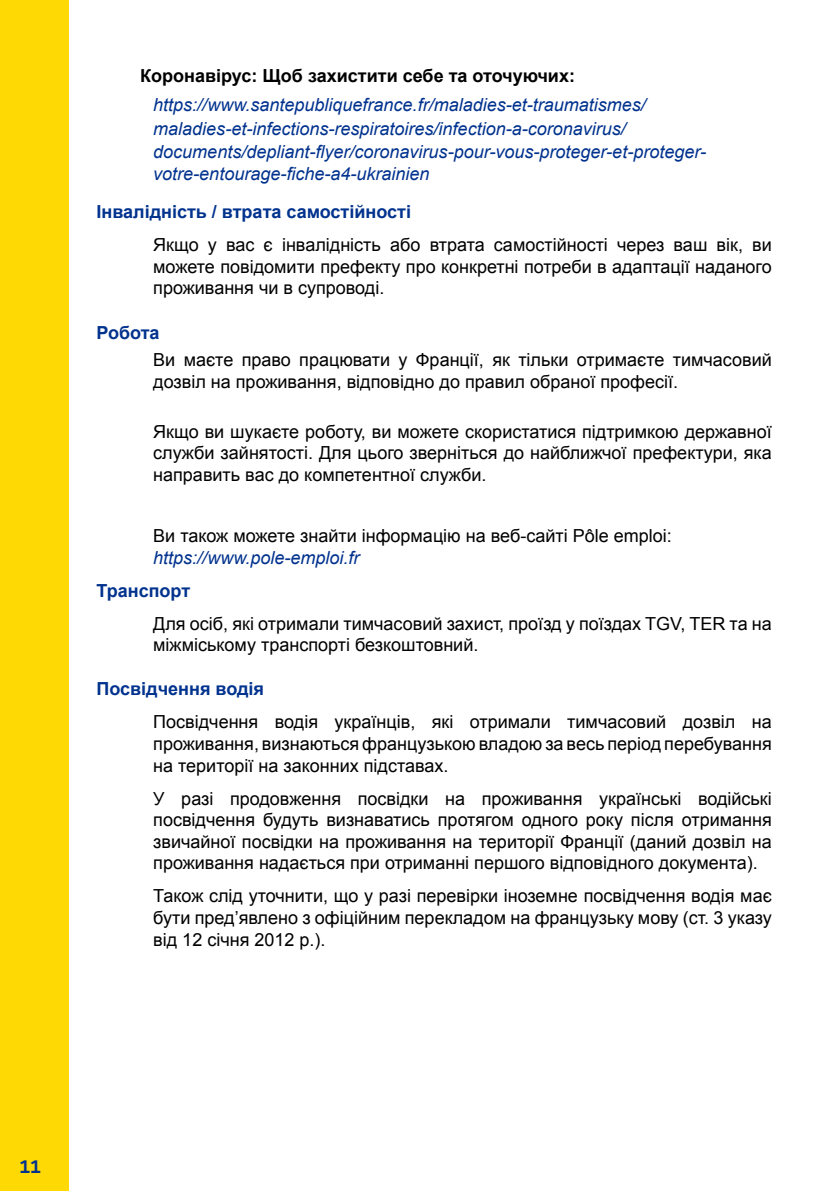
<style>
.page{position:relative;width:840px;height:1191px;background:#fff}
.page>*{position:absolute;margin:0;border:0;box-sizing:border-box;transform-origin:0 0}
.t1{font:18px/21.6px "Arial";color:#000;text-align:justify}
.t2{font:italic 18px/23.4px "Arial";color:#00328e}
.t3{font:700 18px "Arial";color:#00328e}
.t4{font:700 18px "Arial";color:#000}
.t5{font:700 18px "Marianne";color:#00328e}
</style>
<div class="page">
<div style="left:0;top:0;width:68px;height:1191px;background:#fed904"></div>
<p class="t4" style="left:140px;top:64px;width:436px">Коронавірус: Щоб захистити себе та оточуючих:</p>
<p class="t2" style="left:153px;top:95px;width:554px">https://www.santepubliquefrance.fr/maladies-et-traumatismes/ maladies-et-infections-respiratoires/infection-a-coronavirus/ documents/depliant-flyer/coronavirus-pour-vous-proteger-et-proteger-</p>
<p class="t2" style="left:153px;top:162px;width:278px">votre-entourage-fiche-a4-ukrainien</p>
<p class="t3" style="left:96px;top:200px;width:316px">Інвалідність / втрата самостійності</p>
<p class="t1" style="left:153px;top:234px;width:619px">Якщо у вас є інвалідність або втрата самостійності через ваш вік, ви можете повідомити префекту про конкретні потреби в адаптації наданого проживання чи в супроводі.</p>
<p class="t3" style="left:96px;top:320px;width:65px">Робота</p>
<p class="t1" style="left:153px;top:349px;width:619px">Ви маєте право працювати у Франції, як тільки отримаєте тимчасовий дозвіл на проживання, відповідно до правил обраної професії.</p>
<p class="t1" style="left:153px;top:420px;width:619px">Якщо ви шукаєте роботу, ви можете скористатися підтримкою державної служби зайнятості. Для цього зверніться до найближчої префектури, яка направить вас до компетентної служби.</p>
<p class="t1" style="left:153px;top:525px;width:520px">Ви також можете знайти інформацію на веб-сайті Pôle emploi:</p>
<p class="t2" style="left:153px;top:547px;width:208px">https://www.pole-emploi.fr</p>
<p class="t3" style="left:96px;top:578px;width:95px">Транспорт</p>
<p class="t1" style="left:153px;top:612px;width:619px">Для осіб, які отримали тимчасовий захист, проїзд у поїздах TGV, TER та на міжміському транспорті безкоштовний.</p>
<p class="t3" style="left:96px;top:677px;width:169px">Посвідчення водія</p>
<p class="t1" style="left:153px;top:711px;width:619px">Посвідчення водія українців, які отримали тимчасовий дозвіл на проживання, визнаються французькою владою за весь період перебування на території на законних підставах.</p>
<p class="t1" style="left:153px;top:787px;width:619px">У разі продовження посвідки на проживання українські водійські посвідчення будуть визнаватись протягом одного року після отримання звичайної посвідки на проживання на території Франції (даний дозвіл на проживання надається при отриманні першого відповідного документа).</p>
<p class="t1" style="left:153px;top:885px;width:619px">Також слід уточнити, що у разі перевірки іноземне посвідчення водія має бути пред’явлено з офіційним перекладом на французьку мову (ст. 3 указу від 12 січня 2012 р.).</p>
<p class="t5" style="left:20px;top:1157px;width:23px">11</p>
</div>
